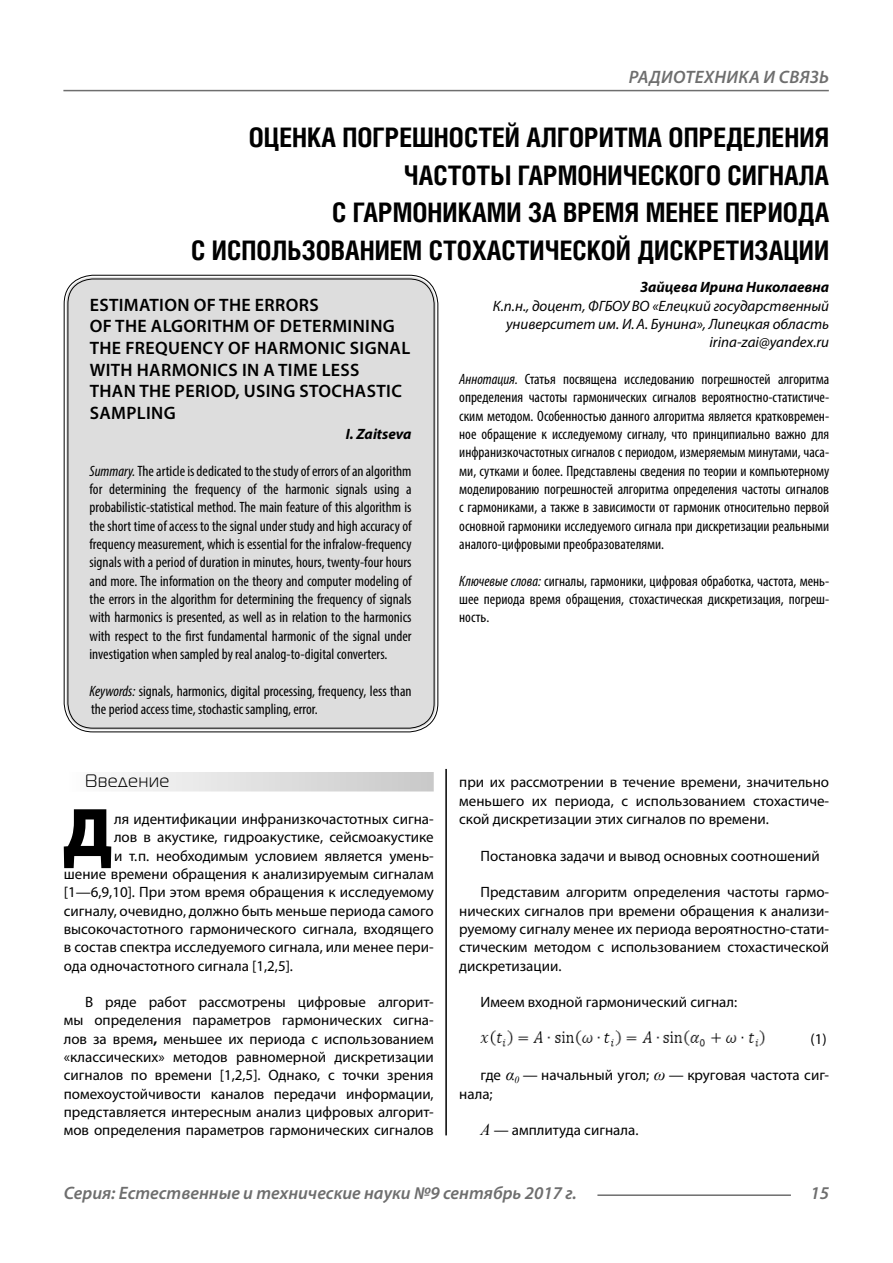
<style>
.page{position:relative;width:893px;height:1263px;background:#fff}
.page>*{position:absolute;margin:0;border:0;box-sizing:border-box;transform-origin:0 0}
.Bukvica{font:900 69.3px "Myriad Pro";color:#000}
.Header{font:700 27px/37.5px "Helios Cond";color:#000;text-align:right}
.Header-eng{font:600 18px/21.6px "Myriad Pro";letter-spacing:.02em;color:#000}
.t1{font:italic 600 18px "Myriad Pro";color:#6e6e6e}
.t2{font:italic 600 18px "Myriad Pro";letter-spacing:.02em;color:#6e6e6e}
.Subheader{font:18px "Magistral C";letter-spacing:.05em;color:#000}
.Normal{font:15px/18.3px "Myriad Pro";color:#000;text-align:justify}
.Annotation-eng{font:condensed 15px/18.3px "Myriad Pro";color:#000;text-align:justify}
.Annotation-rus{font:condensed 15px/18.3px "Myriad Pro";color:#000;text-align:justify}
.Bukvica-2{font:15px "Myriad Pro";color:#000}
.Author-doc{font:italic 15px/18.3px "Myriad Pro";color:#000;text-align:right}
.Author{font:italic 700 15px "Myriad Pro";color:#000}
.Author-email{font:italic 15px "Myriad Pro";color:#000}
.Author-eng{font:italic 700 15px "Myriad Pro";color:#000}
.s1{font-style:italic}
.s2{font-weight:700}
.s3{font-family:"Times New Roman";font-style:italic;font-size:16.5px}
</style>
<div class="page">
<hr style="left:63px;top:90px;width:766px;height:1px;background:#6e6e6e">
<hr style="left:597px;top:1194px;width:194px;height:2px;background:#6e6e6e">
<div style="left:64px;top:772px;width:370px;height:19px;background:linear-gradient(to right,#fdfdfd,#c8c8c8)"></div>
<img style="left:480px;top:1030px;width:285px;height:17px">
<div style="left:66px;top:277px;width:370px;height:453px;background:#ddd;border-radius:27px"></div>
<hr style="left:445px;top:769px;width:2px;height:366px;background:#000">
<p class="t2" style="left:629px;top:66px;width:202px">РАДИОТЕХНИКА И СВЯЗЬ</p>
<p class="Header" style="left:191px;top:118px;width:640px">ОЦЕНКА ПОГРЕШНОСТЕЙ АЛГОРИТМА ОПРЕДЕЛЕНИЯ ЧАСТОТЫ ГАРМОНИЧЕСКОГО СИГНАЛА<br>С ГАРМОНИКАМИ ЗА ВРЕМЯ МЕНЕЕ ПЕРИОДА<br>С ИСПОЛЬЗОВАНИЕМ СТОХАСТИЧЕСКОЙ ДИСКРЕТИЗАЦИИ</p>
<p class="Author" style="left:640px;top:278px;width:190px">Зайцева Ирина Николаевна</p>
<p class="Author-doc" style="left:493px;top:296px;width:338px">К.п.н., доцент, ФГБОУ ВО «Елецкий государственный университет им. И.А. Бунина», Липецкая область</p>
<p class="Author-email" style="left:709px;top:333px;width:121px">irina-zai@yandex.ru</p>
<p class="Annotation-rus" style="left:459px;top:370px;width:371px"><span class="s1">Аннотация.</span> Статья посвящена исследованию погрешностей алгоритма определения частоты гармонических сигналов вероятностно-статистиче&shy;ским методом. Особенностью данного алгоритма является кратковремен&shy;ное обращение к исследуемому сигналу, что принципиально важно для инфранизкочастотных сигналов с периодом, измеряемым минутами, часа&shy;ми, сутками и более. Представлены сведения по теории и компьютерному моделированию погрешностей алгоритма определения частоты сигналов с гармониками, а также в зависимости от гармоник относительно первой основной гармоники исследуемого сигнала при дискретизации реальными аналого-цифровыми преобразователями.</p>
<p class="Annotation-rus" style="left:459px;top:571px;width:371px"><span class="s1">Ключевые слова:</span> сигналы, гармоники, цифровая обработка, частота, мень&shy;шее периода время обращения, стохастическая дискретизация, погреш&shy;ность.</p>
<p class="Header-eng" style="left:90px;top:293px;width:322px">ESTIMATION OF THE ERRORS<br>OF THE ALGORITHM OF DETERMINING<br>THE FREQUENCY OF HARMONIC SIGNAL<br>WITH HARMONICS IN A TIME LESS<br>THAN THE PERIOD, USING STOCHASTIC<br>SAMPLING</p>
<p class="Author-eng" style="left:346px;top:424px;width:67px">I. Zaitseva</p>
<p class="Annotation-eng" style="left:90px;top:461px;width:324px"><span class="s1">Summary.</span> The article is dedicated to the study of errors of an algorithm for determining the frequency of the harmonic signals using a probabilistic-statistical method. The main feature of this algorithm is the short time of access to the signal under study and high accuracy of frequency measurement, which is essential for the infralow-frequency signals with a period of duration in minutes, hours, twenty-four hours and more. The information on the theory and computer modeling of the errors in the algorithm for determining the frequency of signals with harmonics is presented, as well as in relation to the harmonics with respect to the first fundamental harmonic of the signal under investigation when sampled by real analog-to-digital converters.</p>
<p class="Annotation-eng" style="left:90px;top:681px;width:324px"><span class="s1">Keywords:</span> signals, harmonics, digital processing, frequency, less than the period access time, stochastic sampling, error.</p>
<p class="Subheader" style="left:85px;top:771px;width:86px">Введение</p>
<p class="Bukvica" style="left:63px;top:786px;width:51px">Д</p>
<p class="Bukvica-2" style="left:114px;top:810px;width:321px">ля идентификации инфранизкочастотных сигна-</p>
<p class="Bukvica-2" style="left:114px;top:828px;width:321px">лов в акустике, гидроакустике, сейсмоакустике</p>
<p class="Bukvica-2" style="left:114px;top:846px;width:321px">и т.п. необходимым условием является умень-</p>
<p class="Bukvica-2" style="left:64px;top:864px;width:371px">шение времени обращения к анализируемым сигналам</p>
<p class="Bukvica-2" style="left:64px;top:883px;width:371px">[1—6,9,10]. При этом время обращения к исследуемому</p>
<p class="Bukvica-2" style="left:64px;top:901px;width:371px">сигналу, очевидно, должно быть меньше периода самого</p>
<p class="Bukvica-2" style="left:64px;top:919px;width:371px">высокочастотного гармонического сигнала, входящего</p>
<p class="Bukvica-2" style="left:64px;top:938px;width:371px">в состав спектра исследуемого сигнала, или менее пери-</p>
<p class="Bukvica-2" style="left:64px;top:956px;width:231px">ода одночастотного сигнала [1,2,5].</p>
<p class="Normal" style="left:64px;top:993px;width:371px;text-indent:21px">В ряде работ рассмотрены цифровые алгорит&shy;мы определения параметров гармонических сигна&shy;лов за время<span class="s2">,</span> меньшее их периода с использованием «классических» методов равномерной дискретизации сигналов по времени [1,2,5]. Однако, с точки зрения помехоустойчивости каналов передачи информации, представляется интересным анализ цифровых алгорит&shy;мов определения параметров гармонических сигналов</p>
<p class="Normal" style="left:459px;top:773px;width:371px">при их рассмотрении в течение времени, значительно меньшего их периода, с использованием стохастиче&shy;ской дискретизации этих сигналов по времени.</p>
<p class="Normal" style="left:480px;top:846px;width:341px">Постановка задачи и вывод основных соотношений</p>
<p class="Normal" style="left:459px;top:883px;width:371px;text-indent:21px">Представим алгоритм определения частоты гармо&shy;нических сигналов при времени обращения к анализи&shy;руемому сигналу менее их периода вероятностно-стати&shy;стическим методом с использованием стохастической дискретизации.</p>
<p class="Normal" style="left:480px;top:993px;width:258px">Имеем входной гармонический сигнал:</p>
<p class="Normal" style="left:811px;top:1029px;width:18px">(1)</p>
<p class="Normal" style="left:459px;top:1066px;width:371px;text-indent:21px">где <span class="s3">α</span><sub>0</sub> — начальный угол; <span class="s3">ω</span> — круговая частота сиг&shy;нала;</p>
<p class="Normal" style="left:480px;top:1121px;width:159px"><span class="s3">А</span> — амплитуда сигнала.</p>
<p class="t1" style="left:64px;top:1182px;width:514px">Серия: Естественные и технические науки №9 сентябрь 2017 г.</p>
<p class="t1" style="left:810px;top:1182px;width:20px">15</p>
</div>
